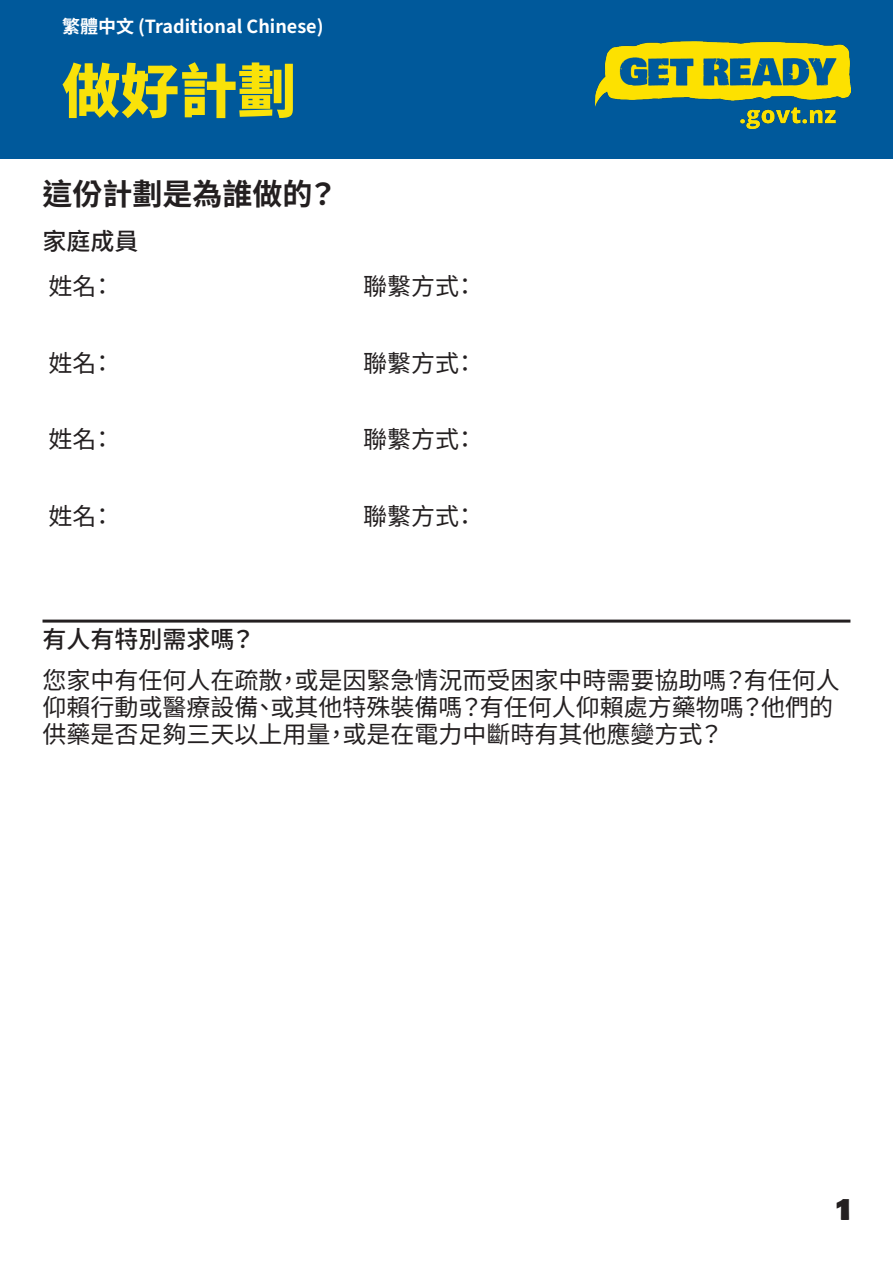
<style>
.page{position:relative;width:893px;height:1263px;background:#fff}
.page>*{position:absolute;margin:0;border:0;box-sizing:border-box;transform-origin:0 0}
.t1{font:800 58.5px "Source Han Sans TW";color:#f9e209}
.t2{font:700 30px "Source Han Sans TW";color:#231f20}
.t3{font:24px/27px "Source Han Sans TW";color:#231f20}
.t4{font:500 24px "Source Han Sans TW";color:#231f20}
.t5{font:24px "Bowlby One NZ Regular";color:#231f20}
.t6{font:700 18px "Source Han Sans TW";color:#fff}
</style>
<div class="page">
<div style="left:0;top:0;width:893px;height:159px;background:#00599b"></div>
<hr style="left:43px;top:620px;width:807px;height:3px;background:#231f20">
<img style="left:595px;top:42px;width:255px;height:86px">
<p class="t6" style="left:62px;top:16px;width:263px">繁體中文 (Traditional Chinese)</p>
<h1 class="t1" style="left:62px;top:58px;width:235px">做好計劃</h1>
<h2 class="t2" style="left:43px;top:177px;width:297px">這份計劃是為誰做的？</h2>
<h3 class="t4" style="left:43px;top:228px;width:97px">家庭成員</h3>
<p class="t3" style="left:49px;top:273px;width:67px">姓名：</p>
<p class="t3" style="left:363px;top:273px;width:115px">聯繫方式：</p>
<p class="t3" style="left:49px;top:350px;width:67px">姓名：</p>
<p class="t3" style="left:363px;top:350px;width:115px">聯繫方式：</p>
<p class="t3" style="left:49px;top:426px;width:67px">姓名：</p>
<p class="t3" style="left:363px;top:426px;width:115px">聯繫方式：</p>
<p class="t3" style="left:49px;top:503px;width:67px">姓名：</p>
<p class="t3" style="left:363px;top:503px;width:115px">聯繫方式：</p>
<h3 class="t4" style="left:43px;top:626px;width:214px">有人有特別需求嗎？</h3>
<p class="t3" style="left:43px;top:667px;width:799px">您家中有任何人在疏散，或是因緊急情況而受困家中時需要協助嗎？有任何人仰賴行動或醫療設備、或其他特殊裝備嗎？有任何人仰賴處方藥物嗎？他們的供藥是否足夠三天以上用量，或是在電力中斷時有其他應變方式？</p>
<p class="t5" style="left:837px;top:1190px;width:15px">1</p>
</div>
